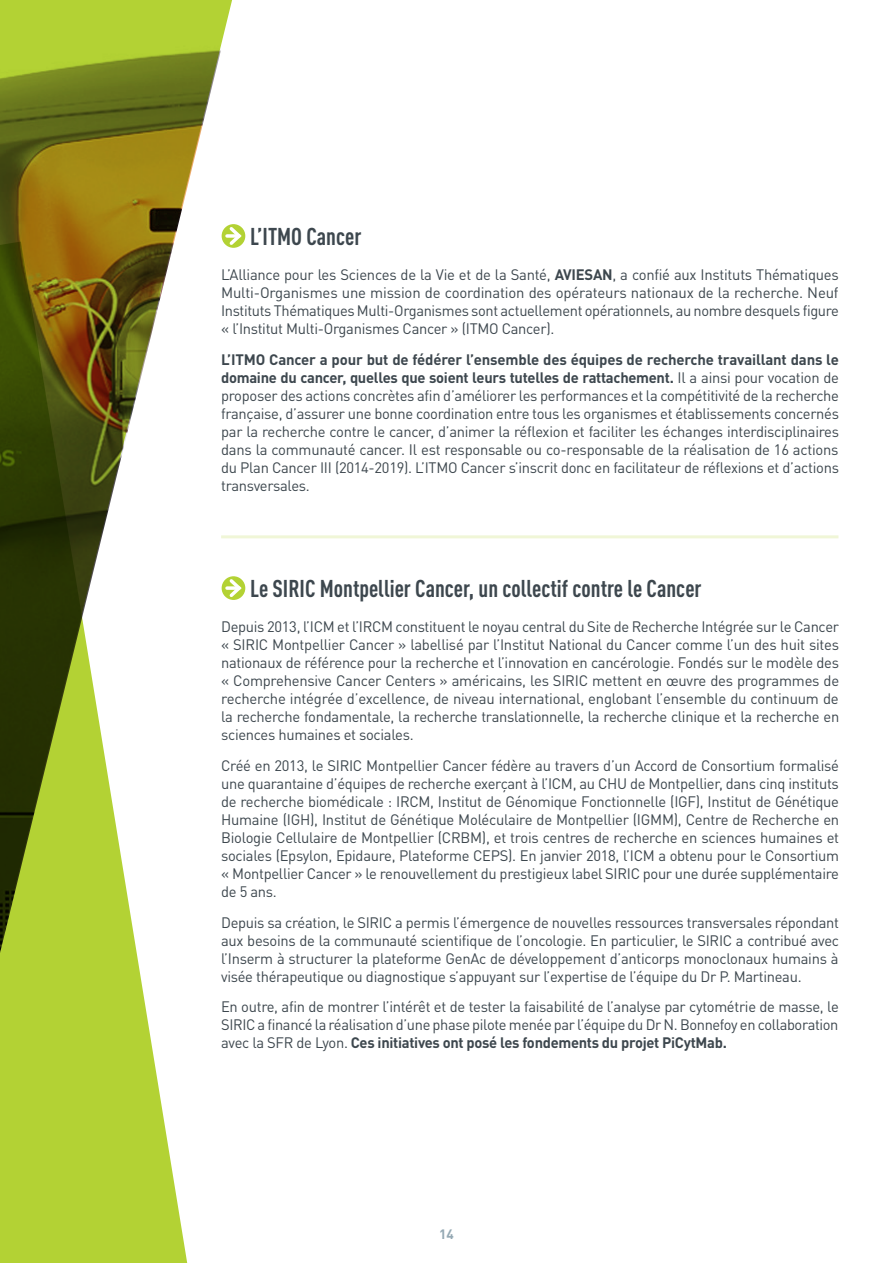
<style>
.page{position:relative;width:893px;height:1263px;background:#fff}
.page>*{position:absolute;margin:0;border:0;box-sizing:border-box;transform-origin:0 0}
.t1{font:700 condensed 24px "DINOT";color:#3d474e}
.t2{font:15px/18px "DINOT";letter-spacing:-.02em;color:#3d474e;text-align:justify}
.t3{font:700 13.5px "DINOT";color:#95a9b4}
.s1{font-weight:700}
</style>
<div class="page">
<div style="left:0;top:1128px;width:187px;height:135px;background:#b3d234"></div>
<svg style="left:0;top:224px;width:321px;height:904px"></svg>
<img style="left:0;top:0;width:234px;height:959px">
<svg style="left:222px;top:224px;width:23px;height:24px"></svg>
<svg style="left:226px;top:226px;width:17px;height:20px"></svg>
<hr style="left:221px;top:535px;width:617px;height:3px;background:#b3d234">
<div style="left:222px;top:576px;width:23px;height:24px;background:#b3d234;border-radius:50%"></div>
<svg style="left:226px;top:578px;width:17px;height:20px"></svg>
<h1 class="t1" style="left:250px;top:222px;width:113px">L’ITMO Cancer</h1>
<p class="t2" style="left:221px;top:265px;width:619px">L’Alliance pour les Sciences de la Vie et de la Santé, <span class="s1">AVIESAN</span>, a confié aux Instituts Thématiques Multi-Organismes une mission de coordination des opérateurs nationaux de la recherche. Neuf Instituts Thématiques Multi-Organismes sont actuellement opérationnels, au nombre desquels figure « l’Institut Multi-Organismes Cancer » (ITMO Cancer).</p>
<p class="t2" style="left:221px;top:350px;width:619px"><span class="s1">L’ITMO Cancer a pour but de fédérer l’ensemble des équipes de recherche travaillant dans le domaine du cancer, quelles que soient leurs tutelles de rattachement.</span> Il a ainsi pour vocation de proposer des actions concrètes afin d’améliorer les performances et la compétitivité de la recherche française, d’assurer une bonne coordination entre tous les organismes et établissements concernés par la recherche contre le cancer, d’animer la réflexion et faciliter les échanges interdisciplinaires dans la communauté cancer. Il est responsable ou co-responsable de la réalisation de 16 actions du Plan Cancer III (2014-2019). L’ITMO Cancer s’inscrit donc en facilitateur de réflexions et d’actions transversales.</p>
<h1 class="t1" style="left:250px;top:574px;width:453px">Le SIRIC Montpellier Cancer, un collectif contre le Cancer</h1>
<p class="t2" style="left:221px;top:617px;width:620px">Depuis 2013, l’ICM et l’IRCM constituent le noyau central du Site de Recherche Intégrée sur le Cancer « SIRIC Montpellier Cancer » labellisé par l’Institut National du Cancer comme l’un des huit sites nationaux de référence pour la recherche et l’innovation en cancérologie. Fondés sur le modèle des « Comprehensive Cancer Centers » américains, les SIRIC mettent en œuvre des programmes de recherche intégrée d’excellence, de niveau international, englobant l’ensemble du continuum de la recherche fondamentale, la recherche translationnelle, la recherche clinique et la recherche en sciences humaines et sociales.</p>
<p class="t2" style="left:221px;top:756px;width:620px">Créé en 2013, le SIRIC Montpellier Cancer fédère au travers d’un Accord de Consortium formalisé une quarantaine d’équipes de recherche exerçant à l’ICM, au CHU de Montpellier, dans cinq instituts de recherche biomédicale : IRCM, Institut de Génomique Fonctionnelle (IGF), Institut de Génétique Humaine (IGH), Institut de Génétique Moléculaire de Montpellier (IGMM), Centre de Recherche en Biologie Cellulaire de Montpellier (CRBM), et trois centres de recherche en sciences humaines et sociales (Epsylon, Epidaure, Plateforme CEPS). En janvier 2018, l’ICM a obtenu pour le Consortium « Montpellier Cancer » le renouvellement du prestigieux label SIRIC pour une durée supplémentaire de 5 ans.</p>
<p class="t2" style="left:221px;top:913px;width:619px">Depuis sa création, le SIRIC a permis l’émergence de nouvelles ressources transversales répondant aux besoins de la communauté scientifique de l’oncologie. En particulier, le SIRIC a contribué avec l’Inserm à structurer la plateforme GenAc de développement d’anticorps monoclonaux humains à visée thérapeutique ou diagnostique s’appuyant sur l’expertise de l’équipe du Dr P. Martineau.</p>
<p class="t2" style="left:221px;top:997px;width:619px">En outre, afin de montrer l’intérêt et de tester la faisabilité de l’analyse par cytométrie de masse, le SIRIC a financé la réalisation d’une phase pilote menée par l’équipe du Dr N. Bonnefoy en collaboration avec la SFR de Lyon. <span class="s1">Ces initiatives ont posé les fondements du projet PiCytMab.</span></p>
<p class="t3" style="left:439px;top:1225px;width:16px">14</p>
</div>
